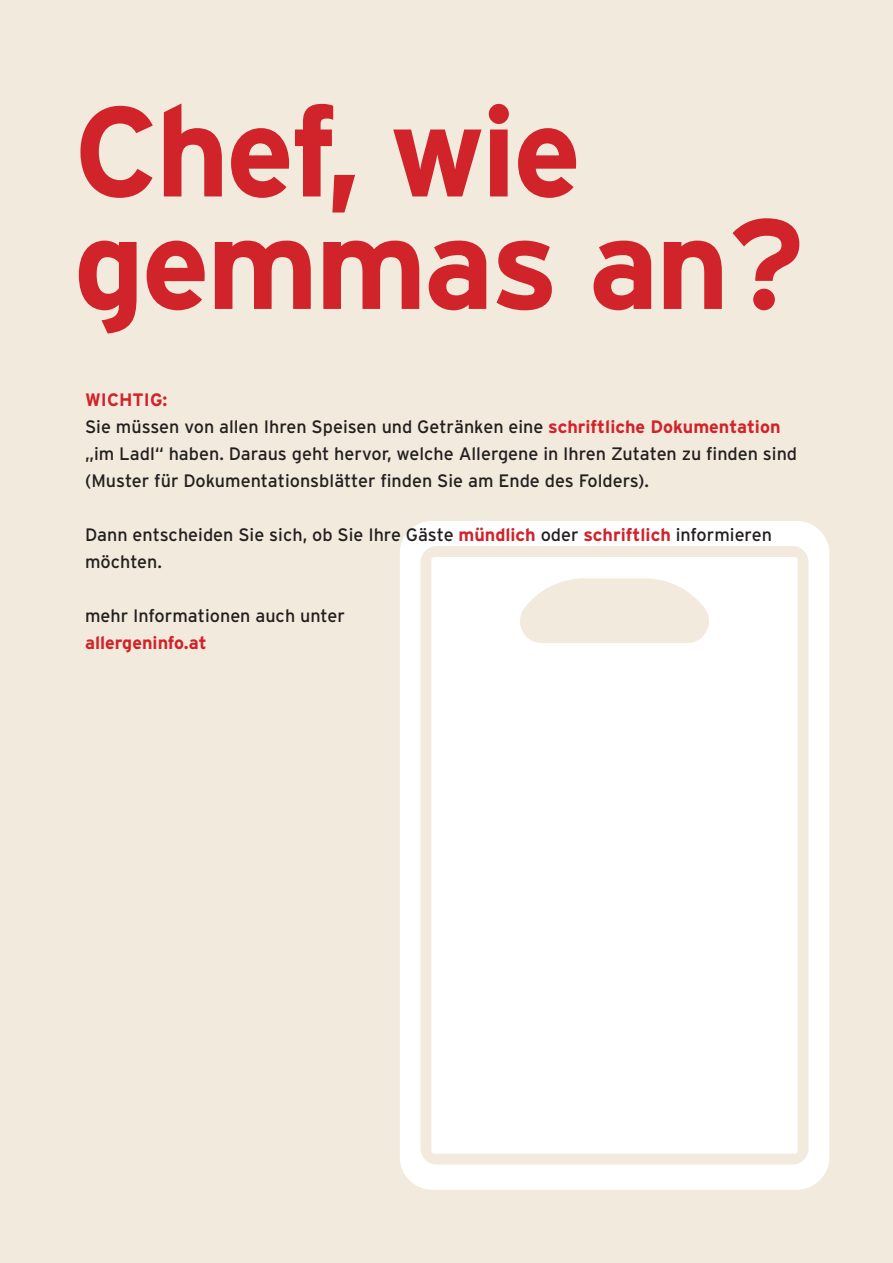
<style>
.page{position:relative;width:893px;height:1263px;background:#f1eadd}
.page>*{position:absolute;margin:0;border:0;box-sizing:border-box;transform-origin:0 0}
.t1{font:700 127.5px/112.5px "Interstate";letter-spacing:-.03em;color:#d1232a}
.t2{font:18px/27px "Interstate";color:#231f20}
.t3{font:700 18px "Interstate";color:#d1232a}
.s1{font-weight:700;color:#d1232a}
</style>
<div class="page">
<svg style="left:400px;top:521px;width:429px;height:669px;fill:#fff"></svg>
<div style="left:431px;top:557px;width:367px;height:597px;background:#fff"></div>
<h1 class="t1" style="left:74px;top:94px;width:732px">Chef, wie gemmas an?</h1>
<p class="t2" style="left:85px;top:386px;width:714px"><span class="s1">WICHTIG:<br></span>Sie müssen von allen Ihren Speisen und Getränken eine <span class="s1">schriftliche Dokumentation </span>„im Ladl“ haben. Daraus geht hervor, welche Allergene in Ihren Zutaten zu finden sind (Muster für Dokumentationsblätter finden Sie am Ende des Folders).</p>
<p class="t2" style="left:85px;top:521px;width:688px">Dann entscheiden Sie sich, ob Sie Ihre Gäste <span class="s1">mündlich</span> oder <span class="s1">schriftlich</span> informieren möchten.</p>
<p class="t2" style="left:85px;top:602px;width:261px">mehr Informationen auch unter</p>
<p class="t3" style="left:85px;top:632px;width:123px">allergeninfo.at</p>
</div>
